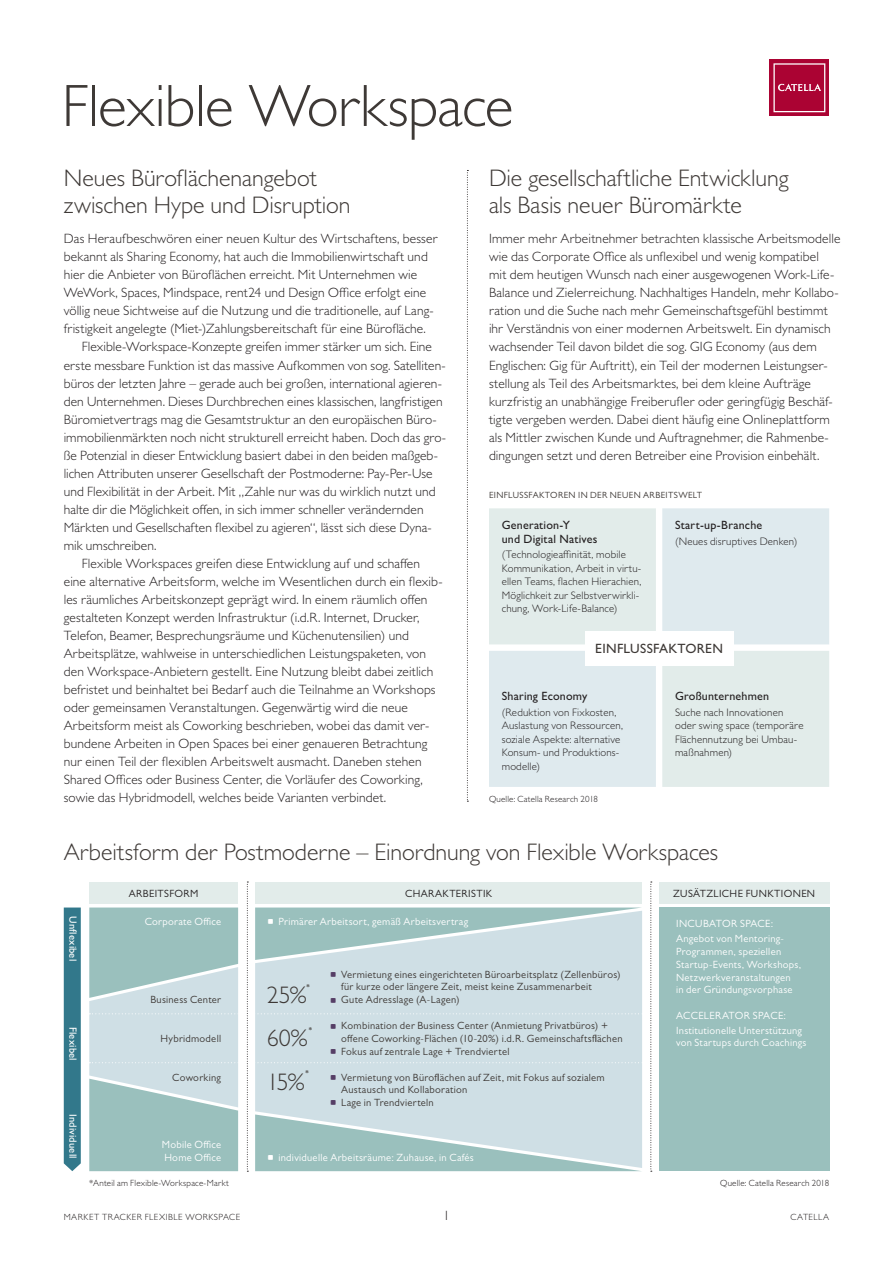
<style>
.page{position:relative;width:893px;height:1263px;background:#fff}
.page>*{position:absolute;margin:0;border:0;box-sizing:border-box;transform-origin:0 0}
.Rubrik_2{font:300 60px "Gill Sans MT Pro";letter-spacing:-.01em;color:#3e3936}
.Rubrik_4{font:300 24px/26.2px "Gill Sans MT Pro";letter-spacing:-.005em;color:#3e3936}
.Brödtext_indrag{font:300 13.5px/18px "Gill Sans MT Pro";letter-spacing:.005em;color:#231f20}
.Brödtext{font:300 13.5px/18px "Gill Sans MT Pro";letter-spacing:.01em;color:#231f20}
.Brödtext-2{font:500 13.5px "Gill Sans MT Pro";letter-spacing:.02em;color:#3e3936}
.Brödtext-3{font:500 12px/13.5px "Gill Sans MT Pro";letter-spacing:.015em;color:#231f20}
.Brödtext-4{font:300 10.8px/13.5px "Gill Sans MT Pro";letter-spacing:.015em;color:#231f20}
.Brödtext-5{font:10.5px/12.8px "Gill Sans MT Pro";letter-spacing:.025em;color:#3e3936}
.Brödtext-6{font:10.5px/12.8px "Gill Sans MT Pro";letter-spacing:.025em;color:#fff}
.Brödtext-7{font:10.5px "Gill Sans MT Pro";letter-spacing:.035em;color:#231f20}
.Brödtext-8{font:500 10.5px "Gill Sans MT Pro";letter-spacing:.02em;color:#fff}
.Fotnot{font:300 9px "Gill Sans MT Pro";letter-spacing:.025em;color:#231f20}
.Fotnot-2{font:300 9px "Gill Sans MT Pro";letter-spacing:.05em;color:#231f20}
.Diagramrubrik{font:9px "Gill Sans MT Pro";letter-spacing:.04em;color:#3e3936}
.Rubrik_4-2{font:700 7.05px "Gill Sans MT Pro";color:#3e3936}
.s1{font-family:"LF Times"}
.s2{font-family:"LF Times";color:#563e66}
</style>
<div class="page">
<div style="left:489px;top:508px;width:340px;height:279px;background:#e2ecee"></div>
<div style="left:585px;top:632px;width:148px;height:34px;background:#fff"></div>
<svg style="left:467px;top:170px;width:1px;height:632px"></svg>
<div style="left:659px;top:882px;width:170px;height:21px;background:#e2ecea"></div>
<div style="left:659px;top:907px;width:170px;height:264px;background:#9ac0bd"></div>
<svg style="left:64px;top:907px;width:17px;height:264px;background:#377b8e"></svg>
<svg style="left:89px;top:882px;width:553px;height:290px;background:#c4d9dc"></svg>
<svg style="left:650px;top:882px;width:2px;height:290px"></svg>
<svg style="left:770px;top:60px;width:59px;height:56px"></svg>
<svg style="left:773px;top:63px;width:52px;height:49px;background:#b5234d"></svg>
<p class="Rubrik_2" style="left:62px;top:70px;width:453px">Flexible Workspace</p>
<p class="Rubrik_4" style="left:489px;top:165px;width:301px">Die gesellschaftliche Entwicklung als Basis neuer Büromärkte</p>
<p class="Brödtext" style="left:489px;top:230px;width:353px">Immer mehr Arbeitnehmer betrachten klassische Arbeitsmodelle wie das Corporate Office als unflexibel und wenig kompatibel<br>mit dem heutigen Wunsch nach einer ausgewogenen Work-Life-Balance und Zielerreichung. Nachhaltiges Handeln, mehr Kollabo&shy;ration und die Suche nach mehr Gemeinschaftsgefühl bestimmt ihr Verständnis von einer modernen Arbeitswelt. Ein dynamisch wachsender Teil davon bildet die sog. GIG Economy (aus dem Englischen: Gig für Auftritt), ein Teil der modernen Leistungser&shy;stellung als Teil des Arbeitsmarktes, bei dem kleine Aufträge kurzfristig an unabhängige Freiberufler oder geringfügig Beschäf&shy;tigte vergeben werden. Dabei dient häufig eine Onlineplattform als Mittler zwischen Kunde und Auftragnehmer, die Rahmenbe&shy;dingungen setzt und deren Betreiber eine Provision einbehält.</p>
<p class="Rubrik_4" style="left:64px;top:165px;width:288px">Neues Büroflächenangebot zwischen Hype und Disruption</p>
<p class="Brödtext" style="left:64px;top:230px;width:375px">Das Heraufbeschwören einer neuen Kultur des Wirtschaftens, besser bekannt als Sharing Economy, hat auch die Immobilienwirtschaft und hier die Anbieter von Büroflächen erreicht. Mit Unternehmen wie WeWork, Spaces, Mindspace, rent24 und Design Office erfolgt eine völlig neue Sichtweise auf die Nutzung und die traditionelle, auf Lang&shy;fristigkeit angelegte (Miet-)Zahlungsbereitschaft für eine Bürofläche.</p>
<p class="Brödtext_indrag" style="left:64px;top:338px;width:384px;text-indent:18px">Flexible-Workspace-Konzepte greifen immer stärker um sich. Eine erste messbare Funktion ist das massive Aufkommen von sog. Satelliten&shy;büros der letzten Jahre – gerade auch bei großen, international agieren&shy;den Unternehmen. Dieses Durchbrechen eines klassischen, langfristigen Büromietvertrags mag die Gesamtstruktur an den europäischen Büro&shy;immobilienmärkten noch nicht strukturell erreicht haben. Doch das gro&shy;ße Potenzial in dieser Entwicklung basiert dabei in den beiden maßgeb&shy;lichen Attributen unserer Gesellschaft der Postmoderne: Pay-Per-Use und Flexibilität in der Arbeit. Mit „Zahle nur was du wirklich nutzt und halte dir die Möglichkeit offen, in sich immer schneller verändernden Märkten und Gesellschaften flexibel zu agieren“, lässt sich diese Dyna&shy;mik umschreiben.</p>
<p class="Brödtext_indrag" style="left:64px;top:554px;width:380px;text-indent:18px">Flexible Workspaces greifen diese Entwicklung auf und schaffen eine alternative Arbeitsform, welche im Wesentlichen durch ein flexib&shy;les räumliches Arbeitskonzept geprägt wird. In einem räumlich offen gestalteten Konzept werden Infrastruktur (i.d.R. Internet, Drucker, Telefon, Beamer, Besprechungsräume und Küchenutensilien) und Arbeitsplätze, wahlweise in unterschiedlichen Leistungspaketen, von den Workspace-Anbietern gestellt. Eine Nutzung bleibt dabei zeitlich befristet und beinhaltet bei Bedarf auch die Teilnahme an Workshops oder gemeinsamen Veranstaltungen. Gegenwärtig wird die neue Arbeitsform meist als Coworking beschrieben, wobei das damit ver&shy;bundene Arbeiten in Open Spaces bei einer genaueren Betrachtung nur einen Teil der flexiblen Arbeitswelt ausmacht. Daneben stehen Shared Offices oder Business Center, die Vorläufer des Coworking, sowie das Hybridmodell, welches beide Varianten verbindet.</p>
<p class="Diagramrubrik" style="left:489px;top:489px;width:215px">EINFLUSSFAKTOREN IN DER NEUEN ARBEITSWELT</p>
<p class="Brödtext-3" style="left:502px;top:518px;width:97px">Generation-Y<br>und Digital Natives</p>
<p class="Brödtext-4" style="left:502px;top:548px;width:141px">(Technologieaffinität, mobile<br>Kommunikation, Arbeit in virtu&shy;ellen Teams, flachen Hierachien,<br>Möglichkeit zur Selbstverwirkli&shy;chung, Work-Life-Balance)</p>
<p class="Brödtext-3" style="left:675px;top:518px;width:89px">Start-up-Branche</p>
<p class="Brödtext-4" style="left:675px;top:534px;width:124px">(Neues disruptives Denken)</p>
<p class="Brödtext-2" style="left:595px;top:641px;width:129px">EINFLUSSFAKTOREN</p>
<p class="Brödtext-3" style="left:502px;top:689px;width:87px">Sharing Economy</p>
<p class="Brödtext-4" style="left:502px;top:705px;width:123px">(Reduktion von Fixkosten,<br>Auslastung von Ressourcen, soziale Aspekte: alternative<br>Konsum- und Produktions&shy;modelle)</p>
<p class="Brödtext-3" style="left:675px;top:689px;width:96px">Großunternehmen</p>
<p class="Brödtext-4" style="left:675px;top:705px;width:130px">Suche nach Innovationen oder swing space (temporäre<br>Flächennutzung bei Umbau&shy;maßnahmen)</p>
<p class="Fotnot" style="left:489px;top:793px;width:110px">Quelle: Catella Research 2018</p>
<p class="Rubrik_4" style="left:64px;top:839px;width:656px">Arbeitsform der Postmoderne – Einordnung von Flexible Workspaces</p>
<p class="Brödtext-8" style="left:79px;top:916px;width:46px;rotate:90deg">Unflexibel</p>
<p class="Brödtext-8" style="left:79px;top:1027px;width:35px;rotate:90deg">Flexibel</p>
<p class="Brödtext-8" style="left:79px;top:1114px;width:46px;rotate:90deg">Individuell</p>
<p class="Brödtext-7" style="left:129px;top:887px;width:71px">ARBEITSFORM</p>
<p class="Brödtext-7" style="left:405px;top:887px;width:89px">CHARAKTERISTIK</p>
<p class="Brödtext-7" style="left:673px;top:887px;width:144px">ZUSÄTZLICHE FUNKTIONEN</p>
<p class="Brödtext-6" style="left:676px;top:917px;width:99px">INCUBATOR SPACE:</p>
<p class="Brödtext-6" style="left:676px;top:932px;width:127px">Angebot von Mentoring-<br>Programmen, speziellen<br>Startup-Events, Workshops,<br>Netzwerkveranstaltungen<br>in der Gründungsvorphase</p>
<p class="Brödtext-6" style="left:676px;top:1009px;width:111px">ACCELERATOR SPACE:</p>
<p class="Brödtext-6" style="left:676px;top:1024px;width:132px">Institutionelle Unterstützung von Startups durch Coachings</p>
<p class="Brödtext-6" style="left:145px;top:915px;width:78px">Corporate Office</p>
<p class="Brödtext-6" style="left:268px;top:915px;width:202px"><span class="s1">•</span> Primärer Arbeitsort, gemäß Arbeitsvertrag</p>
<p class="Brödtext-5" style="left:341px;top:968px;width:281px;text-indent:-11px"><span class="s2">•</span> Vermietung eines eingerichteten Büroarbeitsplatz (Zellenbüros) für kurze oder längere Zeit, meist keine Zusammenarbeit</p>
<p class="Brödtext-5" style="left:331px;top:993px;width:130px"><span class="s2">•</span> Gute Adresslage (A-Lagen)</p>
<p class="Brödtext-5" style="left:341px;top:1019px;width:283px;text-indent:-11px"><span class="s2">•</span> Kombination der Business Center (Anmietung Privatbüros) + offene Coworking-Flächen (10-20%) i.d.R. Gemeinschaftsflächen</p>
<p class="Brödtext-5" style="left:331px;top:1044px;width:180px"><span class="s2">•</span> Fokus auf zentrale Lage + Trendviertel</p>
<p class="Brödtext-5" style="left:341px;top:1070px;width:265px;text-indent:-11px"><span class="s2">•</span> Vermietung von Büroflächen auf Zeit, mit Fokus auf sozialem<br>Austausch und Kollaboration</p>
<p class="Brödtext-5" style="left:331px;top:1096px;width:105px"><span class="s2">•</span> Lage in Trendvierteln</p>
<p class="Rubrik_4-2" style="left:306px;top:982px;width:5px">*</p>
<p class="Rubrik_4" style="left:267px;top:982px;width:41px">25%</p>
<p class="Brödtext-5" style="left:150px;top:993px;width:72px">Business Center</p>
<p class="Brödtext-5" style="left:161px;top:1032px;width:62px">Hybridmodell</p>
<p class="Brödtext-5" style="left:172px;top:1070px;width:50px">Coworking</p>
<p class="Rubrik_4-2" style="left:309px;top:1025px;width:5px">*</p>
<p class="Rubrik_4" style="left:267px;top:1025px;width:42px">60%</p>
<p class="Rubrik_4-2" style="left:306px;top:1068px;width:5px">*</p>
<p class="Rubrik_4" style="left:267px;top:1068px;width:39px">15%</p>
<p class="Brödtext-6" style="left:162px;top:1138px;width:61px">Mobile Office<br>Home Office</p>
<p class="Fotnot" style="left:89px;top:1178px;width:141px">*Anteil am Flexible-Workspace-Markt</p>
<p class="Brödtext-6" style="left:268px;top:1150px;width:207px"><span class="s1">•</span> individuelle Arbeitsräume: Zuhause, in Cafés</p>
<p class="Fotnot" style="left:720px;top:1178px;width:110px">Quelle: Catella Research 2018</p>
<p class="Fotnot-2" style="left:64px;top:1212px;width:178px">MARKET TRACKER FLEXIBLE WORKSPACE</p>
<p class="Brödtext_indrag" style="left:443px;top:1207px;width:8px">1</p>
<p class="Fotnot-2" style="left:791px;top:1212px;width:40px">CATELLA</p>
</div>
